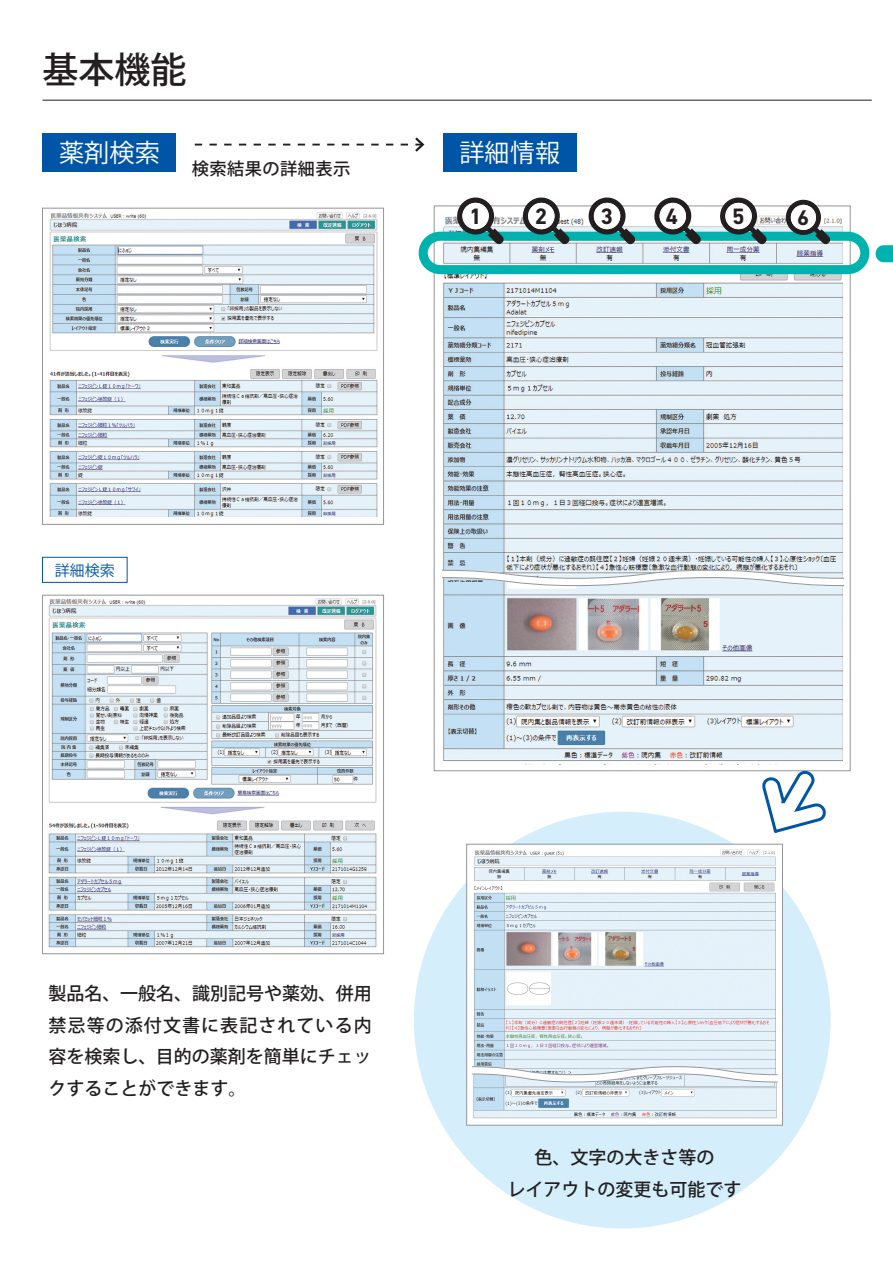
<style>
.page{position:relative;width:893px;height:1263px;background:#fff}
.page>*{position:absolute;margin:0;border:0;box-sizing:border-box;transform-origin:0 0}
.t1{font:500 36px "Koz Go Pro";color:#231f20}
.t2{font:25.2px "Koz Go Pro";color:#fff}
.t3{font:700 22.65px "DIN Next LT Pro";color:#231f20}
.t4{font:700 21.6px "DIN Next LT Pro";color:#231f20}
.t5{font:500 18px/31.5px "Koz Go Pro";color:#231f20;text-align:center}
.t6{font:500 17.25px "Koz Go Pro";letter-spacing:.025em;color:#231f20}
.t7{font:15px "Koz Go Pro";color:#0155a7}
</style>
<div class="page">
<div style="left:434px;top:206px;width:417px;height:565px;background:#fff;border:1px solid #939598"></div>
<div style="left:414px;top:812px;width:417px;height:416px;background:#d4effb;border-radius:50%"></div>
<img style="left:443px;top:292px;width:400px;height:277px">
<img style="left:443px;top:587px;width:400px;height:174px">
<div style="left:43px;top:133px;width:133px;height:38px;background:#0155a7"></div>
<div style="left:443px;top:133px;width:134px;height:38px;background:#0155a7"></div>
<hr style="left:43px;top:100px;width:829px;height:1px;background:#231f20">
<svg style="left:759px;top:769px;width:67px;height:65px"></svg>
<div style="left:42px;top:208px;width:342px;height:317px;background:#fff;border:1px solid #939598"></div>
<img style="left:49px;top:212px;width:329px;height:304px">
<div style="left:42px;top:557px;width:85px;height:26px;border:1px solid #0155a7"></div>
<div style="left:42px;top:595px;width:342px;height:359px;background:#fff;border:1px solid #939598"></div>
<img style="left:48px;top:598px;width:329px;height:350px">
<div style="left:466px;top:844px;width:317px;height:281px;background:#fff;border:1px solid #939598"></div>
<img style="left:473px;top:1083px;width:304px;height:36px">
<img style="left:474px;top:849px;width:302px;height:216px">
<svg style="left:472px;top:1065px;width:306px;height:18px"></svg>
<svg style="left:442px;top:569px;width:403px;height:18px"></svg>
<svg style="left:418px;top:197px;width:475px;height:95px"></svg>
<div style="left:462px;top:203px;width:27px;height:26px;background:#fff;border-radius:50%"></div>
<svg style="left:195px;top:137px;width:230px;height:15px"></svg>
<h1 class="t1" style="left:43px;top:46px;width:145px">基本機能</h1>
<h2 class="t2" style="left:59px;top:136px;width:102px">薬剤検索</h2>
<h2 class="t2" style="left:459px;top:136px;width:102px">詳細情報</h2>
<p class="t6" style="left:192px;top:157px;width:160px">検索結果の詳細表示</p>
<p class="t7" style="left:55px;top:560px;width:61px">詳細検索</p>
<p class="t3" style="left:469px;top:203px;width:14px">1</p>
<p class="t3" style="left:535px;top:203px;width:14px">2</p>
<p class="t3" style="left:600px;top:203px;width:14px">3</p>
<p class="t3" style="left:665px;top:203px;width:14px">4</p>
<p class="t3" style="left:732px;top:203px;width:14px">5</p>
<p class="t4" style="left:797px;top:205px;width:14px">6</p>
<p class="t5" style="left:49px;top:979px;width:325px;text-align:justify">製品名、一般名、識別記号や薬効、併用禁忌等の添付文書に表記されている内容を検索し、目的の薬剤を簡単にチェックすることができます。</p>
<p class="t5" style="left:508px;top:1142px;width:235px">色、文字の大きさ等の<br>レイアウトの変更も可能です</p>
</div>
